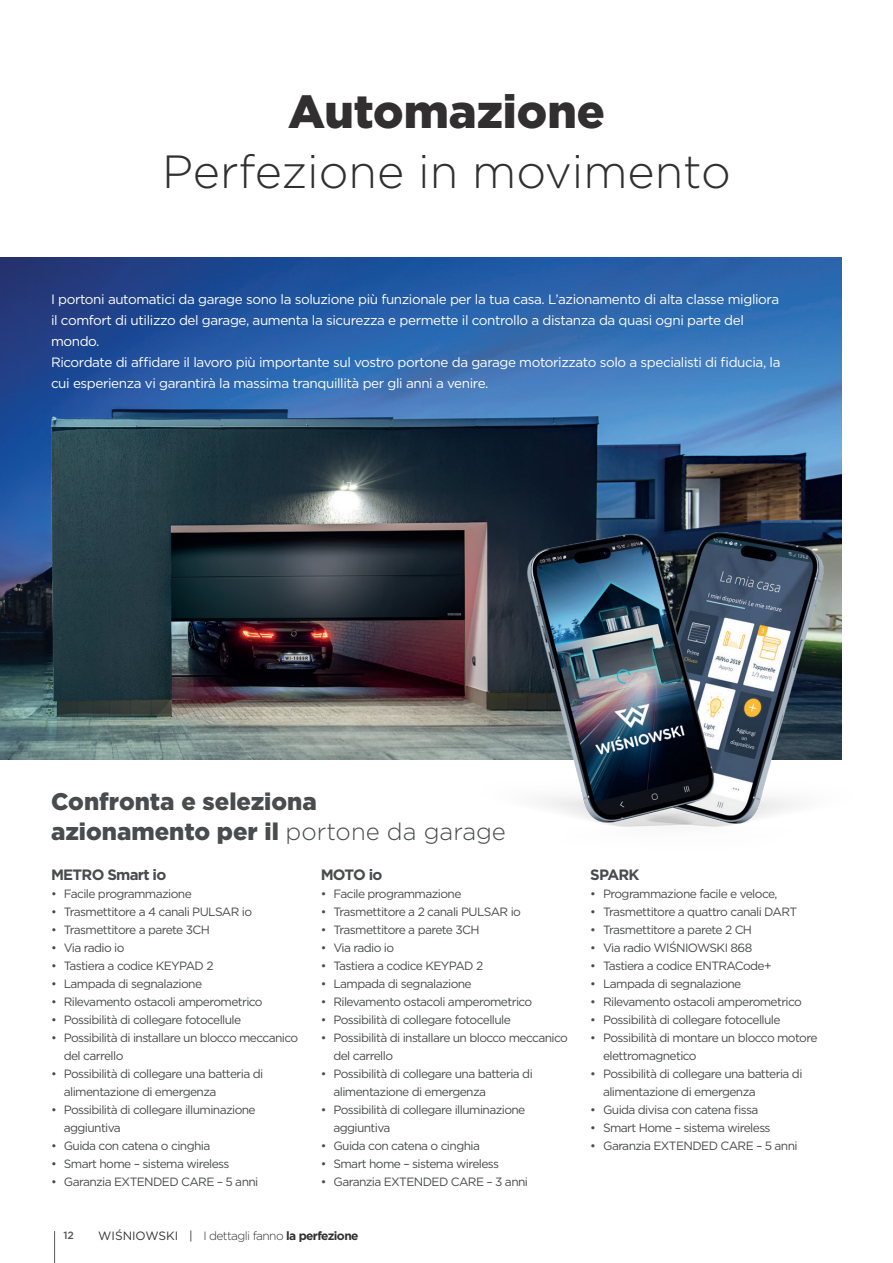
<style>
.page{position:relative;width:893px;height:1263px;background:#fff}
.page>*{position:absolute;margin:0;border:0;box-sizing:border-box;transform-origin:0 0}
.t1{font:300 46.5px "Gotham";color:#312f30}
.t2{font:900 46.5px "Gotham";color:#312f30}
.t3{font:900 24px "Gotham";color:#4a4b4c}
.t4{font:700 15px "Gotham";letter-spacing:-.05em;color:#4a4b4c}
._8_Source_Sans_Pro{font:13.5px/21px "Gotham";letter-spacing:-.03em;color:#fff}
.t5{font:12px/18px "Gotham";letter-spacing:-.05em;color:#4a4b4c}
.t6{font:300 12px "Gotham";letter-spacing:-.05em;color:#333233}
.t7{font:500 10.5px "Gotham";color:#57585a}
.s1{font-weight:300}
.s2{font-weight:400;color:#363536}
.s3{font-weight:700}
</style>
<div class="page">
<hr style="left:54px;top:1231px;width:1px;height:32px;background:#57585a">
<img style="left:0;top:257px;width:842px;height:502px">
<img style="left:394px;top:495px;width:448px;height:332px">
<hr style="left:892px;top:910px;width:1px;height:302px;background:#f2f3f4">
<p class="t2" style="left:288px;top:79px;width:318px">Automazione</p>
<p class="t1" style="left:162px;top:142px;width:570px">Perfezione in movimento</p>
<p class="_8_Source_Sans_Pro" style="left:51px;top:289px;width:730px">I portoni automatici da garage sono la soluzione più funzionale per la tua casa. L’azionamento di alta classe migliora il comfort di utilizzo del garage, aumenta la sicurezza e permette il controllo a distanza da quasi ogni parte del mondo.</p>
<p class="_8_Source_Sans_Pro" style="left:51px;top:352px;width:731px">Ricordate di affidare il lavoro più importante sul vostro portone da garage motorizzato solo a specialisti di fiducia, la cui esperienza vi garantirà la massima tranquillità per gli anni a venire.</p>
<p class="t3" style="left:51px;top:785px;width:267px">Confronta e seleziona</p>
<p class="t3" style="left:51px;top:815px;width:456px">azionamento per il <span class="s1">portone da garage</span></p>
<p class="t4" style="left:51px;top:865px;width:117px">METRO Smart io</p>
<p class="t5" style="left:51px;top:885px;width:142px">• Facile programmazione</p>
<p class="t5" style="left:51px;top:903px;width:203px">• Trasmettitore a 4 canali PULSAR io</p>
<p class="t5" style="left:51px;top:921px;width:160px">• Trasmettitore a parete 3CH</p>
<p class="t5" style="left:51px;top:939px;width:75px">• Via radio io</p>
<p class="t5" style="left:51px;top:957px;width:164px">• Tastiera a codice KEYPAD 2</p>
<p class="t5" style="left:51px;top:975px;width:153px">• Lampada di segnalazione</p>
<p class="t5" style="left:51px;top:993px;width:213px">• Rilevamento ostacoli amperometrico</p>
<p class="t5" style="left:51px;top:1011px;width:192px">• Possibilità di collegare fotocellule</p>
<p class="t5" style="left:64px;top:1029px;width:236px;text-indent:-13px">• Possibilità di installare un blocco meccanico del carrello</p>
<p class="t5" style="left:64px;top:1065px;width:201px;text-indent:-13px">• Possibilità di collegare una batteria di alimentazione di emergenza</p>
<p class="t5" style="left:64px;top:1101px;width:193px;text-indent:-13px">• Possibilità di collegare illuminazione aggiuntiva</p>
<p class="t5" style="left:51px;top:1137px;width:161px">• Guida con catena o cinghia</p>
<p class="t5" style="left:51px;top:1155px;width:180px">• Smart home – sistema wireless</p>
<p class="t5" style="left:51px;top:1173px;width:209px">• Garanzia EXTENDED CARE – 5 anni</p>
<p class="t4" style="left:321px;top:865px;width:63px">MOTO io</p>
<p class="t5" style="left:321px;top:885px;width:142px">• Facile programmazione</p>
<p class="t5" style="left:321px;top:903px;width:202px">• Trasmettitore a 2 canali PULSAR io</p>
<p class="t5" style="left:321px;top:921px;width:160px">• Trasmettitore a parete 3CH</p>
<p class="t5" style="left:321px;top:939px;width:75px">• Via radio io</p>
<p class="t5" style="left:321px;top:957px;width:164px">• Tastiera a codice KEYPAD 2</p>
<p class="t5" style="left:321px;top:975px;width:153px">• Lampada di segnalazione</p>
<p class="t5" style="left:321px;top:993px;width:213px">• Rilevamento ostacoli amperometrico</p>
<p class="t5" style="left:321px;top:1011px;width:192px">• Possibilità di collegare fotocellule</p>
<p class="t5" style="left:333px;top:1029px;width:236px;text-indent:-13px">• Possibilità di installare un blocco meccanico del carrello</p>
<p class="t5" style="left:333px;top:1065px;width:201px;text-indent:-13px">• Possibilità di collegare una batteria di alimentazione di emergenza</p>
<p class="t5" style="left:333px;top:1101px;width:193px;text-indent:-13px">• Possibilità di collegare illuminazione aggiuntiva</p>
<p class="t5" style="left:321px;top:1137px;width:161px">• Guida con catena o cinghia</p>
<p class="t5" style="left:321px;top:1155px;width:180px">• Smart home – sistema wireless</p>
<p class="t5" style="left:321px;top:1173px;width:209px">• Garanzia EXTENDED CARE – 3 anni</p>
<p class="t7" style="left:63px;top:1228px;width:12px">12</p>
<p class="t6" style="left:98px;top:1228px;width:262px"><span class="s2">WIŚNIOWSKI |</span> I dettagli fanno <span class="s3">la perfezione</span></p>
<p class="t4" style="left:590px;top:865px;width:51px">SPARK</p>
<p class="t5" style="left:590px;top:885px;width:189px">• Programmazione facile e veloce,</p>
<p class="t5" style="left:590px;top:903px;width:208px">• Trasmettitore a quattro canali DART</p>
<p class="t5" style="left:590px;top:921px;width:163px">• Trasmettitore a parete 2 CH</p>
<p class="t5" style="left:590px;top:939px;width:163px">• Via radio WIŚNIOWSKI 868</p>
<p class="t5" style="left:590px;top:957px;width:183px">• Tastiera a codice ENTRACode+</p>
<p class="t5" style="left:590px;top:975px;width:153px">• Lampada di segnalazione</p>
<p class="t5" style="left:590px;top:993px;width:213px">• Rilevamento ostacoli amperometrico</p>
<p class="t5" style="left:590px;top:1011px;width:192px">• Possibilità di collegare fotocellule</p>
<p class="t5" style="left:603px;top:1029px;width:216px;text-indent:-13px">• Possibilità di montare un blocco motore elettromagnetico</p>
<p class="t5" style="left:603px;top:1065px;width:201px;text-indent:-13px">• Possibilità di collegare una batteria di alimentazione di emergenza</p>
<p class="t5" style="left:590px;top:1101px;width:170px">• Guida divisa con catena fissa</p>
<p class="t5" style="left:590px;top:1119px;width:182px">• Smart Home – sistema wireless</p>
<p class="t5" style="left:590px;top:1137px;width:209px">• Garanzia EXTENDED CARE – 5 anni</p>
</div>
